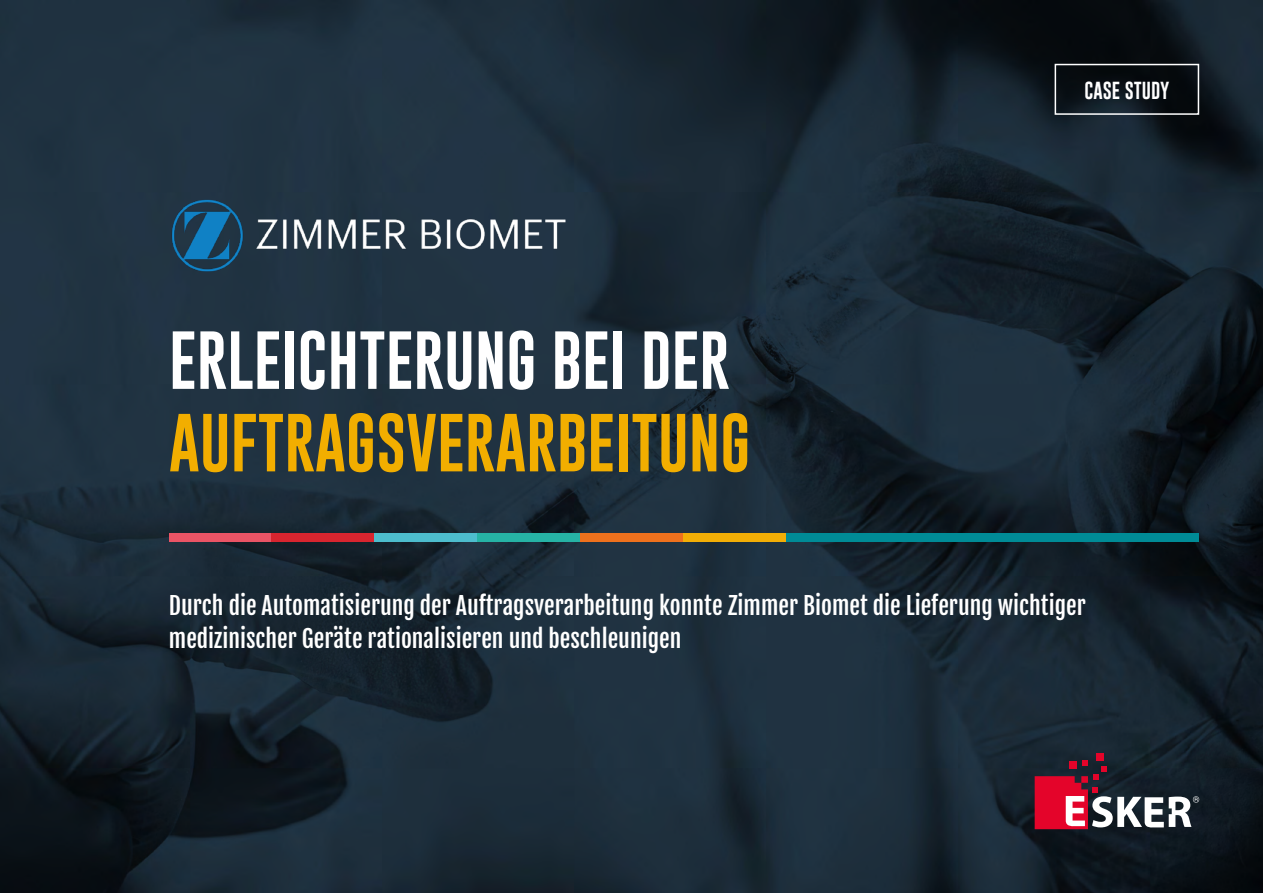
<style>
.page{position:relative;width:1263px;height:893px;background:#fff}
.page>*{position:absolute;margin:0;border:0;box-sizing:border-box;transform-origin:0 0}
.t1{font:60px "Gobold";color:#f2ae00}
.t2{font:60px "Gobold";color:#fff}
.t3{font:24px/33px "Fjalla One";color:#fff}
.t4{font:18px "Gobold";color:#fff}
</style>
<div class="page">
<img style="left:0;top:0;width:1263px;height:893px">
<div style="left:1096px;top:753px;width:7px;height:7px;background:#e4042a"></div>
<svg style="left:1035px;top:761px;width:164px;height:68px"></svg>
<div style="left:1054px;top:64px;width:145px;height:51px;border:2px solid #fff"></div>
<div style="left:169px;top:533px;width:103px;height:8px;background:#ea5465"></div>
<div style="left:272px;top:533px;width:103px;height:8px;background:#d8252f"></div>
<div style="left:375px;top:533px;width:103px;height:8px;background:#4dbdcd"></div>
<div style="left:478px;top:533px;width:103px;height:8px;background:#26b3a5"></div>
<div style="left:581px;top:533px;width:103px;height:8px;background:#ee711d"></div>
<div style="left:683px;top:533px;width:103px;height:8px;background:#f2ae06"></div>
<div style="left:786px;top:533px;width:413px;height:8px;background:#008b96"></div>
<img style="left:169px;top:195px;width:400px;height:82px">
<h1 class="t2" style="left:169px;top:322px;width:562px">ERLEICHTERUNG BEI DER</h1>
<h1 class="t1" style="left:169px;top:404px;width:583px">AUFTRAGSVERARBEITUNG</h1>
<p class="t4" style="left:1084px;top:79px;width:87px">CASE STUDY</p>
<p class="t3" style="left:169px;top:589px;width:918px">Durch die Automatisierung der Auftragsverarbeitung konnte Zimmer Biomet die Lieferung wichtiger medizinischer Geräte rationalisieren und beschleunigen</p>
</div>
